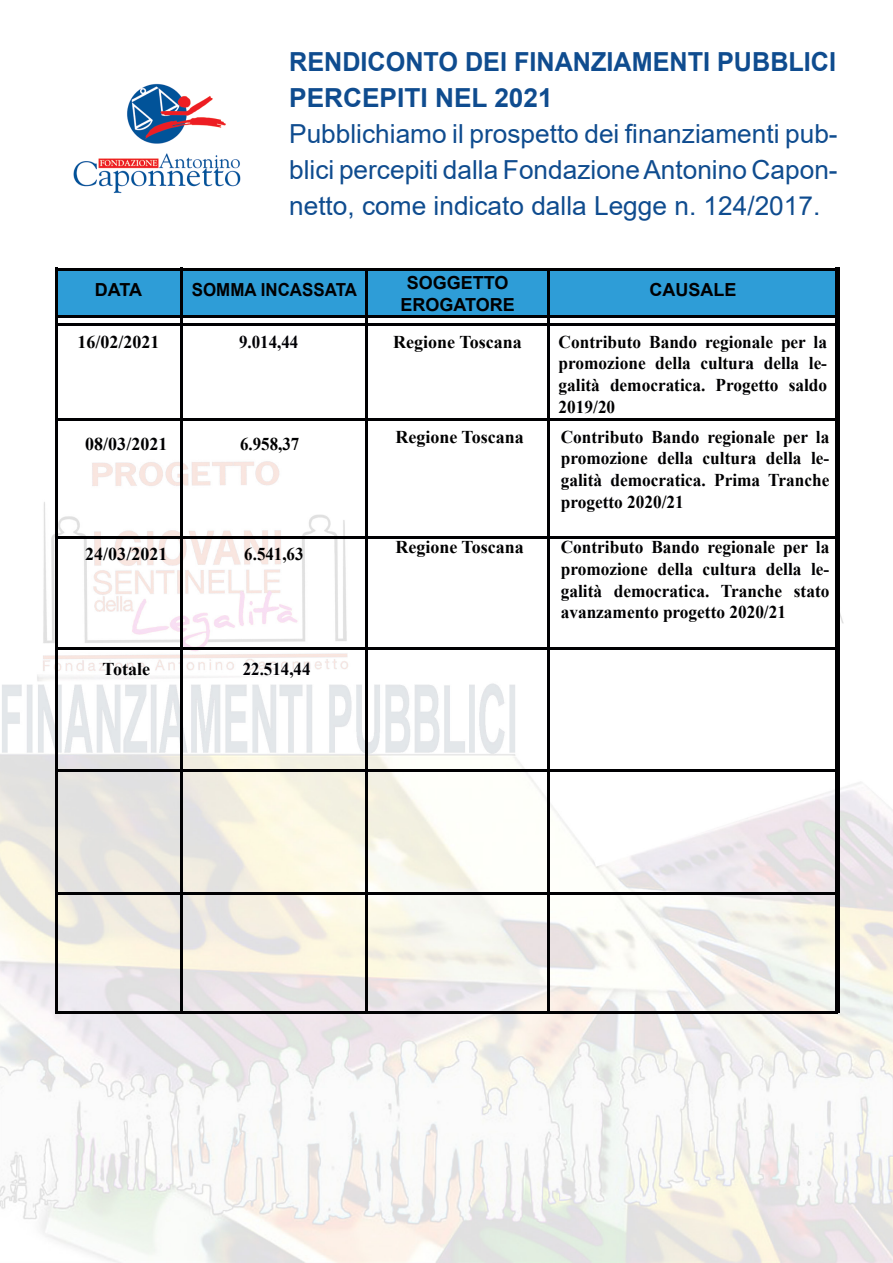
<style>
.page{position:relative;width:893px;height:1263px;background:#fff}
.page>*{position:absolute;margin:0;border:0;box-sizing:border-box;transform-origin:0 0}
.t1{font:26.25px/36px "Arial";color:#0f4c8f;text-align:justify}
.t2{font:700 26.25px "Arial";color:#0f4c8f;scale:.96 1}
.t3{font:700 26.25px "Arial";color:#0f4c8f}
.t4{font:700 18px/21.6px "Times New Roman";color:#000002;text-align:justify;scale:.96 1}
.t5{font:700 18px "Times New Roman";color:#000001}
.t6{font:700 18px "Times New Roman";color:#000002}
.t7{font:700 18px "Arial";color:#000002}
.t8{font:700 18px "Times New Roman";color:#000005;scale:.94 1}
.t9{font:700 18px "Times New Roman";color:#000001;scale:.94 1}
.t10{font:700 18px "Arial";color:#000002;scale:.94 1}
.t11{font:700 18px "Arial";color:#000001}
</style>
<div class="page">
<div style="left:56px;top:269px;width:781px;height:48px;background:#2e9dd7"></div>
<img style="left:0;top:326px;width:893px;height:937px">
<img style="left:73px;top:83px;width:168px;height:111px">
<hr style="left:55px;top:268px;width:2px;height:745px;background:#000002">
<hr style="left:181px;top:268px;width:2px;height:745px;background:#000002">
<hr style="left:366px;top:268px;width:2px;height:745px;background:#000002">
<hr style="left:547px;top:268px;width:3px;height:745px;background:#000002">
<hr style="left:836px;top:268px;width:4px;height:745px;background:#000002">
<hr style="left:57px;top:419px;width:783px;height:2px;background:#000002">
<hr style="left:55px;top:268px;width:783px;height:2px;background:#000002">
<hr style="left:55px;top:315px;width:783px;height:2px;background:#000002">
<hr style="left:55px;top:537px;width:783px;height:2px;background:#000002">
<hr style="left:55px;top:647px;width:783px;height:2px;background:#000002">
<hr style="left:55px;top:769px;width:782px;height:2px;background:#000002">
<hr style="left:55px;top:892px;width:783px;height:2px;background:#000002">
<hr style="left:55px;top:1012px;width:783px;height:2px;background:#000002">
<hr style="left:55px;top:324px;width:783px;height:2px;background:#000002">
<p class="t2" style="left:289px;top:43px;width:571px">RENDICONTO DEI FINANZIAMENTI PUBBLICI</p>
<p class="t3" style="left:289px;top:79px;width:265px">PERCEPITI NEL 2021</p>
<p class="t1" style="left:289px;top:115px;width:550px">Pubblichiamo il prospetto dei finanziamenti pub&shy;blici percepiti dalla Fondazione Antonino Capon&shy;netto, come indicato dalla Legge n. 124/2017.</p>
<p class="t11" style="left:95px;top:277px;width:49px">DATA</p>
<p class="t10" style="left:192px;top:277px;width:177px">SOMMA INCASSATA</p>
<p class="t7" style="left:407px;top:270px;width:103px">SOGGETTO</p>
<p class="t7" style="left:400px;top:292px;width:116px">EROGATORE</p>
<p class="t6" style="left:77px;top:329px;width:84px">16/02/2021</p>
<p class="t8" style="left:239px;top:329px;width:64px">9.014,44</p>
<p class="t5" style="left:393px;top:329px;width:130px">Regione Toscana</p>
<p class="t7" style="left:650px;top:277px;width:88px">CAUSALE</p>
<p class="t4" style="left:559px;top:330px;width:281px">Contributo Bando regionale per la promozione della cultura della le&shy;galità democratica. Progetto saldo 2019/20</p>
<p class="t6" style="left:85px;top:431px;width:84px">08/03/2021</p>
<p class="t9" style="left:240px;top:431px;width:65px">6.958,37</p>
<p class="t6" style="left:85px;top:541px;width:84px">24/03/2021</p>
<p class="t9" style="left:244px;top:541px;width:65px">6.541,63</p>
<p class="t6" style="left:103px;top:656px;width:49px">Totale</p>
<p class="t8" style="left:243px;top:656px;width:73px">22.514,44</p>
<p class="t5" style="left:395px;top:424px;width:130px">Regione Toscana</p>
<p class="t4" style="left:561px;top:425px;width:281px">Contributo Bando regionale per la promozione della cultura della le&shy;galità democratica. Prima Tranche progetto 2020/21</p>
<p class="t5" style="left:395px;top:534px;width:130px">Regione Toscana</p>
<p class="t4" style="left:561px;top:536px;width:281px">Contributo Bando regionale per la promozione della cultura della le&shy;galità democratica. Tranche stato avanzamento progetto 2020/21</p>
</div>
